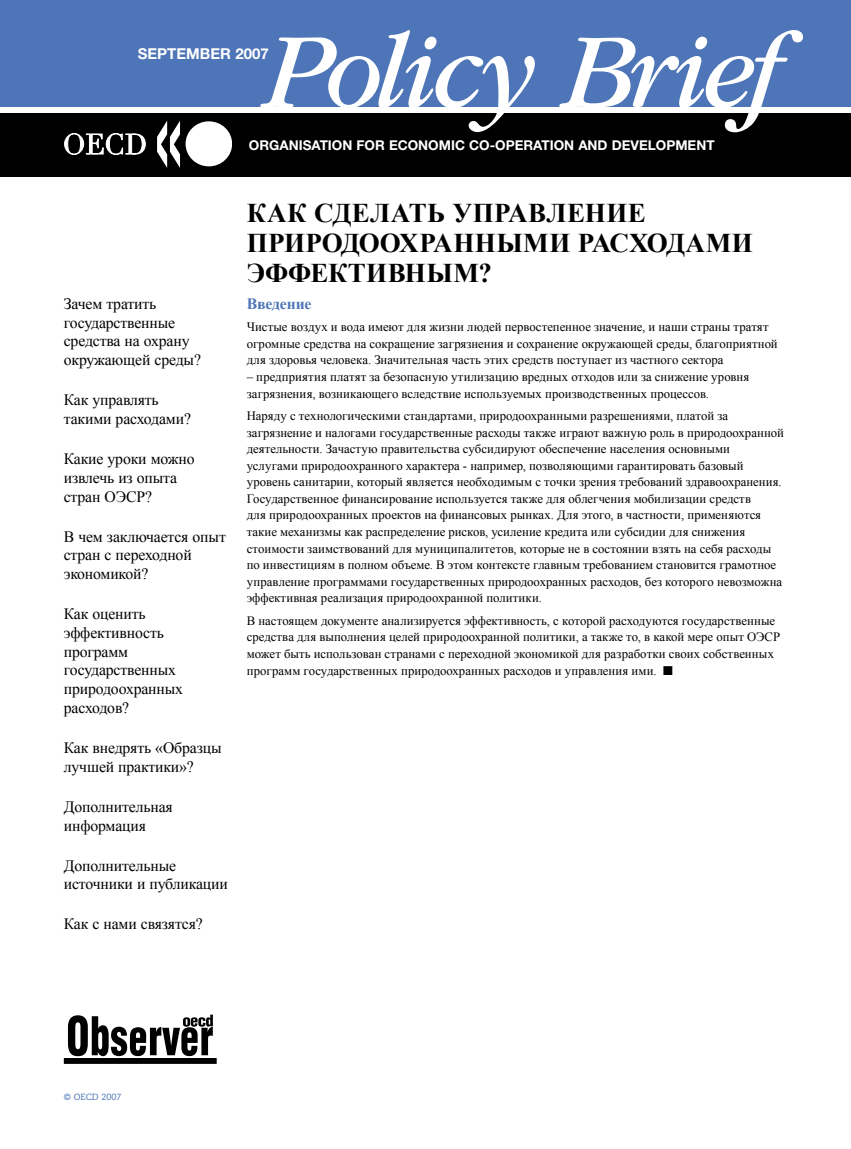
<style>
.page{position:relative;width:851px;height:1149px;background:#fff}
.page>*{position:absolute;margin:0;border:0;box-sizing:border-box;transform-origin:0 0}
.t1{font:italic 111px "ITC Garamond Std";letter-spacing:-.055em;color:#fff}
._02_Box_Body{font:700 27px/30px "Times New Roman";letter-spacing:.01em;color:#000}
._99_ToC{font:15.75px/18.8px "Times New Roman";letter-spacing:-.01em;color:#000}
._01_Heading_2{font:700 15.75px "Times New Roman";letter-spacing:-.01em;color:#4d75b7}
.t2{font:700 15px "Helvetica Neue LT Std";color:#fff}
.t3{font:700 13.5px "Helvetica Neue LT Std";color:#fff}
._00_Body{font:12.75px/16.5px "Times New Roman";color:#000}
.t4{font:9px "Caecilia";color:#4d75b7}
</style>
<div class="page">
<div style="left:0;top:113px;width:850px;height:63px;background:#000"></div>
<div style="left:0;top:0;width:850px;height:106px;background:#4d75b7"></div>
<div style="left:185px;top:121px;width:47px;height:45px;background:#fff;border-radius:50%"></div>
<svg style="left:157px;top:121px;width:23px;height:47px"></svg>
<svg style="left:64px;top:133px;width:82px;height:22px"></svg>
<div style="left:64px;top:1057px;width:153px;height:6px;background:#000"></div>
<svg style="left:68px;top:1014px;width:145px;height:41px"></svg>
<p class="t1" style="left:263px;top:11px;width:521px">Policy Brief</p>
<p class="t2" style="left:138px;top:44px;width:133px">SEPTEMBER 2007</p>
<p class="t3" style="left:249px;top:136px;width:467px">ORGANISATION FOR ECONOMIC CO-OPERATION AND DEVELOPMENT</p>
<p class="_99_ToC" style="left:64px;top:294px;width:139px">Зачем тратить государственные средства на охрану окружающей среды?</p>
<p class="_99_ToC" style="left:64px;top:390px;width:129px">Как управлять такими расходами?</p>
<p class="_99_ToC" style="left:64px;top:449px;width:132px">Какие уроки можно извлечь из опыта стран ОЭСР?</p>
<p class="_99_ToC" style="left:64px;top:526px;width:163px">В чем заключается опыт стран с переходной экономикой?</p>
<p class="_99_ToC" style="left:64px;top:604px;width:121px">Как оценить эффективность программ государственных природоохранных расходов?</p>
<p class="_99_ToC" style="left:64px;top:737px;width:159px">Как внедрять «Образцы лучшей практики»?</p>
<p class="_99_ToC" style="left:64px;top:796px;width:110px">Дополнительная информация</p>
<p class="_99_ToC" style="left:64px;top:855px;width:165px">Дополнительные источники и публикации</p>
<p class="_99_ToC" style="left:64px;top:914px;width:140px">Как с нами связятся?</p>
<p class="_02_Box_Body" style="left:247px;top:197px;width:507px">КАК СДЕЛАТЬ УПРАВЛЕНИЕ<br>ПРИРОДООХРАННЫМИ РАСХОДАМИ<br>ЭФФЕКТИВНЫМ?</p>
<p class="_01_Heading_2" style="left:247px;top:292px;width:66px">Введение</p>
<p class="_00_Body" style="left:247px;top:318px;width:532px">Чистые воздух и вода имеют для жизни людей первостепенное значение, и наши страны тратят огромные средства на сокращение загрязнения и сохранение окружающей среды, благоприятной для здоровья человека. Значительная часть этих средств поступает из частного сектора</p>
<p class="_00_Body" style="left:247px;top:368px;width:504px">– предприятия платят за безопасную утилизацию вредных отходов или за снижение уровня загрязнения, возникающего вследствие используемых производственных процессов.</p>
<p class="_00_Body" style="left:247px;top:407px;width:538px">Наряду с технологическими стандартами, природоохранными разрешениями, платой за загрязнение и налогами государственные расходы также играют важную роль в природоохранной деятельности. Зачастую правительства субсидируют обеспечение населения основными услугами природоохранного характера - например, позволяющими гарантировать базовый уровень санитарии, который является необходимым с точки зрения требований здравоохранения.<br>Государственное финансирование используется также для облегчения мобилизации средств<br>для природоохранных проектов на финансовых рынках. Для этого, в частности, применяются такие механизмы как распределение рисков, усиление кредита или субсидии для снижения стоимости заимствований для муниципалитетов, которые не в состоянии взять на себя расходы по инвестициям в полном объеме. В этом контексте главным требованием становится грамотное управление программами государственных природоохранных расходов, без которого невозможна эффективная реализация природоохранной политики.</p>
<p class="_00_Body" style="left:247px;top:612px;width:534px">В настоящем документе анализируется эффективность, с которой расходуются государственные средства для выполнения целей природоохранной политики, а также то, в какой мере опыт ОЭСР может быть использован странами с переходной экономикой для разработки своих собственных программ государственных природоохранных расходов и управления ими. ■</p>
<p class="t4" style="left:64px;top:1091px;width:59px">© OECD 2007</p>
</div>
